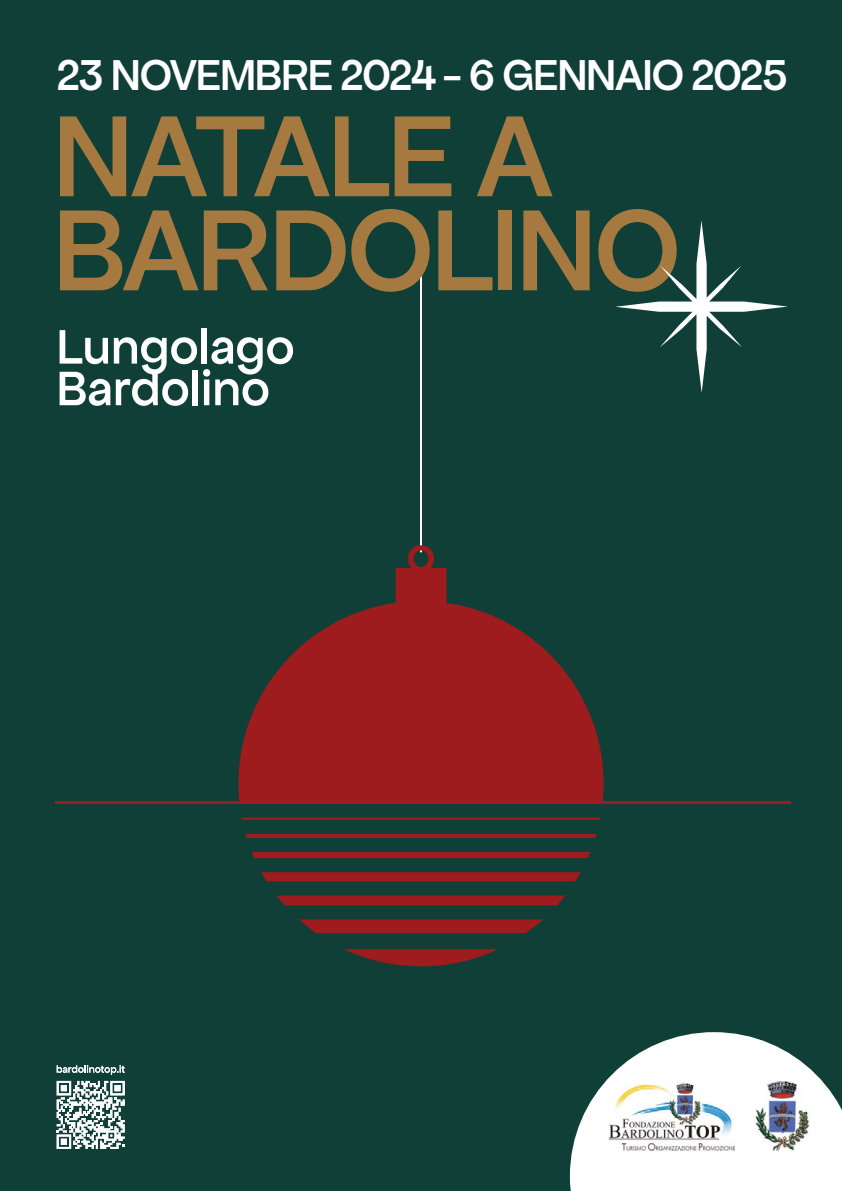
<style>
.page{position:relative;width:842px;height:1191px;background:#103f38}
.page>*{position:absolute;margin:0;border:0;box-sizing:border-box;transform-origin:0 0}
.t1{font:122.8px/94px "Apfel Grotezk Mittel";letter-spacing:-.02em;color:#a5793f}
.t2{font:51.4px/41.6px "Apfel Grotezk Mittel";color:#fff}
.t3{font:46px "Apfel Grotezk Mittel";letter-spacing:-.025em;color:#fff}
</style>
<div class="page">
<svg style="left:57px;top:1065px;width:68px;height:9px"></svg>
<svg style="left:57px;top:1081px;width:68px;height:68px"></svg>
<hr style="left:420px;top:267px;width:2px;height:285px;background:#fff">
<svg style="left:261px;top:872px;width:320px;height:9px;background:#981c1e"></svg>
<svg style="left:299px;top:919px;width:244px;height:14px;background:#8f1e20"></svg>
<svg style="left:277px;top:895px;width:288px;height:10px;background:#931d1f"></svg>
<svg style="left:238px;top:545px;width:365px;height:256px;fill:#9e1b1e"></svg>
<svg style="left:242px;top:817px;width:358px;height:3px"></svg>
<svg style="left:344px;top:949px;width:154px;height:17px"></svg>
<svg style="left:245px;top:834px;width:352px;height:4px"></svg>
<div style="left:252px;top:852px;width:338px;height:6px;background:#9e1b1e"></div>
<hr style="left:55px;top:801px;width:736px;height:2px;background:#9e1b1e">
<svg style="left:615px;top:221px;width:173px;height:172px"></svg>
<svg style="left:570px;top:1032px;width:272px;height:159px;fill:#fff"></svg>
<img style="left:756px;top:1080px;width:54px;height:71px">
<img style="left:606px;top:1083px;width:129px;height:70px">
<p class="t3" style="left:57px;top:49px;width:732px">23 NOVEMBRE 2024 - 6 GENNAIO 2025</p>
<h1 class="t1" style="left:53px;top:109px;width:629px">NATALE A<br>BARDOLINO</h1>
<p class="t2" style="left:57px;top:326px;width:239px">Lungolago<br>Bardolino</p>
</div>
